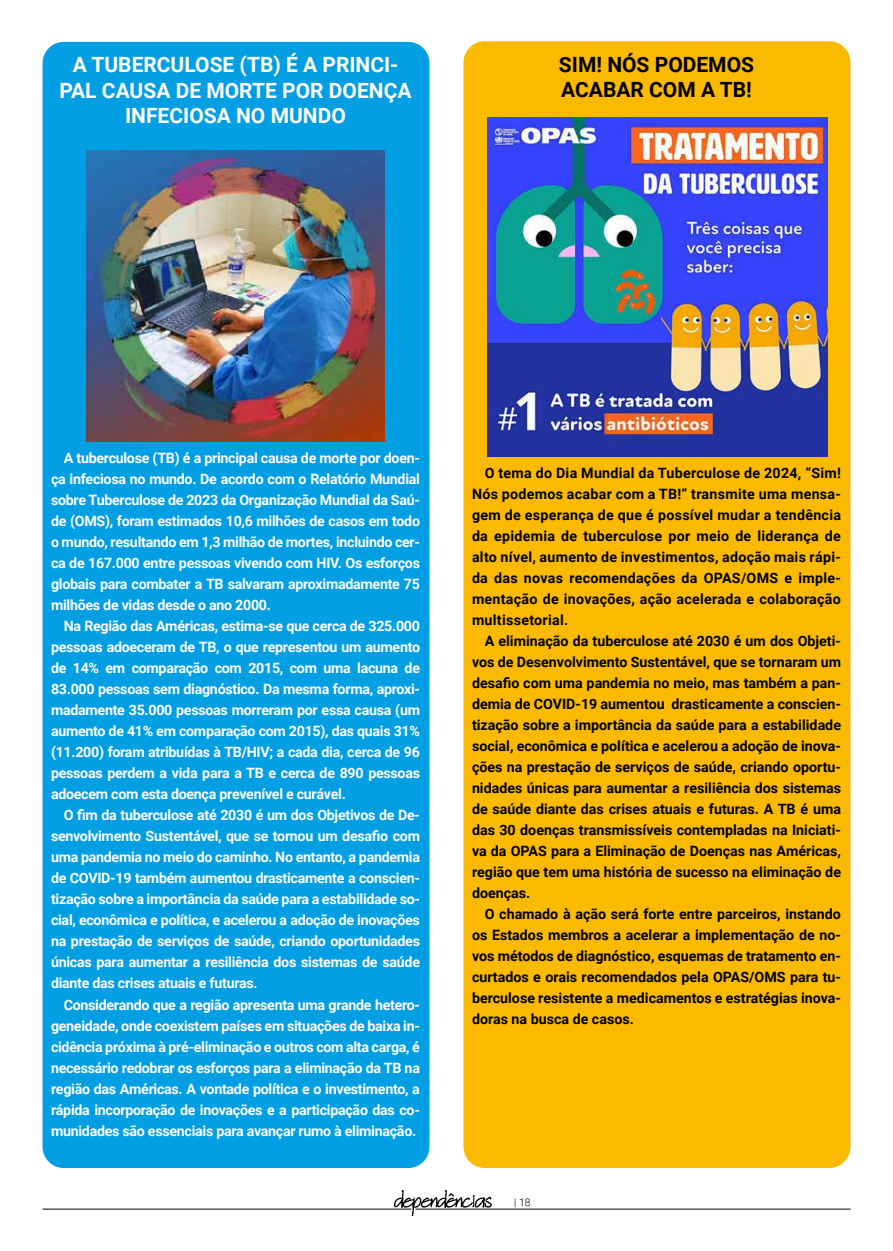
<style>
.page{position:relative;width:893px;height:1251px;background:#fff}
.page>*{position:absolute;margin:0;border:0;box-sizing:border-box;transform-origin:0 0}
.t1{font:700 21px/25.2px "Roboto";color:#fff;text-align:center}
.t2{font:700 21px/25.2px "Roboto";color:#000}
.t3{font:700 14.25px/21px "Roboto";letter-spacing:-.02em;color:#fff;text-align:justify}
.t4{font:700 14.25px/21px "Roboto";color:#000;text-align:justify}
.t5{font:300 10.5px "Roboto";color:#000}
</style>
<div class="page">
<img style="left:387px;top:1190px;width:110px;height:25px">
<hr style="left:43px;top:1208px;width:368px;height:1px;background:#000">
<hr style="left:415px;top:1208px;width:435px;height:1px;background:#000">
<div style="left:43px;top:42px;width:386px;height:1125px;background:#009ee3;border-radius:21px"></div>
<img style="left:86px;top:150px;width:299px;height:292px">
<div style="left:463px;top:41px;width:387px;height:1126px;background:#fbb900;border-radius:21px"></div>
<img style="left:488px;top:117px;width:339px;height:340px">
<h1 class="t1" style="left:59px;top:52px;width:354px">A TUBERCULOSE (TB) É A PRINCI-<br>PAL CAUSA DE MORTE POR DOENÇA<br>INFECIOSA NO MUNDO</h1>
<h1 class="t2" style="left:559px;top:51px;width:197px">SIM! NÓS PODEMOS<br>ACABAR COM A TB!</h1>
<p class="t3" style="left:51px;top:447px;width:371px;text-indent:13px">A tuberculose (TB) é a principal causa de morte por doen&shy;ça infeciosa no mundo. De acordo com o Relatório Mundial sobre Tuberculose de 2023 da Organização Mundial da Saú&shy;de (OMS), foram estimados 10,6 milhões de casos em todo o mundo, resultando em 1,3 milhão de mortes, incluindo cer&shy;ca de 167.000 entre pessoas vivendo com HIV. Os esforços globais para combater a TB salvaram aproximadamente 75 milhões de vidas desde o ano 2000.</p>
<p class="t3" style="left:51px;top:615px;width:371px;text-indent:13px">Na Região das Américas, estima-se que cerca de 325.000 pessoas adoeceram de TB, o que representou um aumento de 14% em comparação com 2015, com uma lacuna de 83.000 pessoas sem diagnóstico. Da mesma forma, aproxi&shy;madamente 35.000 pessoas morreram por essa causa (um aumento de 41% em comparação com 2015), das quais 31% (11.200) foram atribuídas à TB/HIV; a cada dia, cerca de 96 pessoas perdem a vida para a TB e cerca de 890 pessoas adoecem com esta doença prevenível e curável.</p>
<p class="t3" style="left:51px;top:804px;width:371px;text-indent:13px">O fim da tuberculose até 2030 é um dos Objetivos de De&shy;senvolvimento Sustentável, que se tornou um desafio com uma pandemia no meio do caminho. No entanto, a pandemia de COVID-19 também aumentou drasticamente a conscien&shy;tização sobre a importância da saúde para a estabilidade so&shy;cial, econômica e política, e acelerou a adoção de inovações na prestação de serviços de saúde, criando oportunidades únicas para aumentar a resiliência dos sistemas de saúde diante das crises atuais e futuras.</p>
<p class="t3" style="left:51px;top:993px;width:371px;text-indent:13px">Considerando que a região apresenta uma grande hetero&shy;geneidade, onde coexistem países em situações de baixa in&shy;cidência próxima à pré-eliminação e outros com alta carga, é necessário redobrar os esforços para a eliminação da TB na região das Américas. A vontade política e o investimento, a rápida incorporação de inovações e a participação das co&shy;munidades são essenciais para avançar rumo à eliminação.</p>
<p class="t4" style="left:472px;top:461px;width:371px;text-indent:13px">O tema do Dia Mundial da Tuberculose de 2024, “Sim!<br>Nós podemos acabar com a TB!” transmite uma mensa&shy;gem de esperança de que é possível mudar a tendência da epidemia de tuberculose por meio de liderança de alto nível, aumento de investimentos, adoção mais rápi&shy;da das novas recomendações da OPAS/OMS e imple&shy;mentação de inovações, ação acelerada e colaboração multissetorial.</p>
<p class="t4" style="left:472px;top:630px;width:371px;text-indent:13px">A eliminação da tuberculose até 2030 é um dos Objeti&shy;vos de Desenvolvimento Sustentável, que se tornaram um desafio com uma pandemia no meio, mas também a pan&shy;demia de COVID-19 aumentou drasticamente a conscien&shy;tização sobre a importância da saúde para a estabilidade social, econômica e política e acelerou a adoção de inova&shy;ções na prestação de serviços de saúde, criando oportu&shy;nidades únicas para aumentar a resiliência dos sistemas de saúde diante das crises atuais e futuras. A TB é uma das 30 doenças transmissíveis contempladas na Iniciati&shy;va da OPAS para a Eliminação de Doenças nas Américas, região que tem uma história de sucesso na eliminação de doenças.</p>
<p class="t4" style="left:472px;top:903px;width:371px;text-indent:13px">O chamado à ação será forte entre parceiros, instando os Estados membros a acelerar a implementação de no&shy;vos métodos de diagnóstico, esquemas de tratamento en&shy;curtados e orais recomendados pela OPAS/OMS para tu&shy;berculose resistente a medicamentos e estratégias inova&shy;doras na busca de casos.</p>
<p class="t5" style="left:514px;top:1194px;width:18px">| 18</p>
</div>
